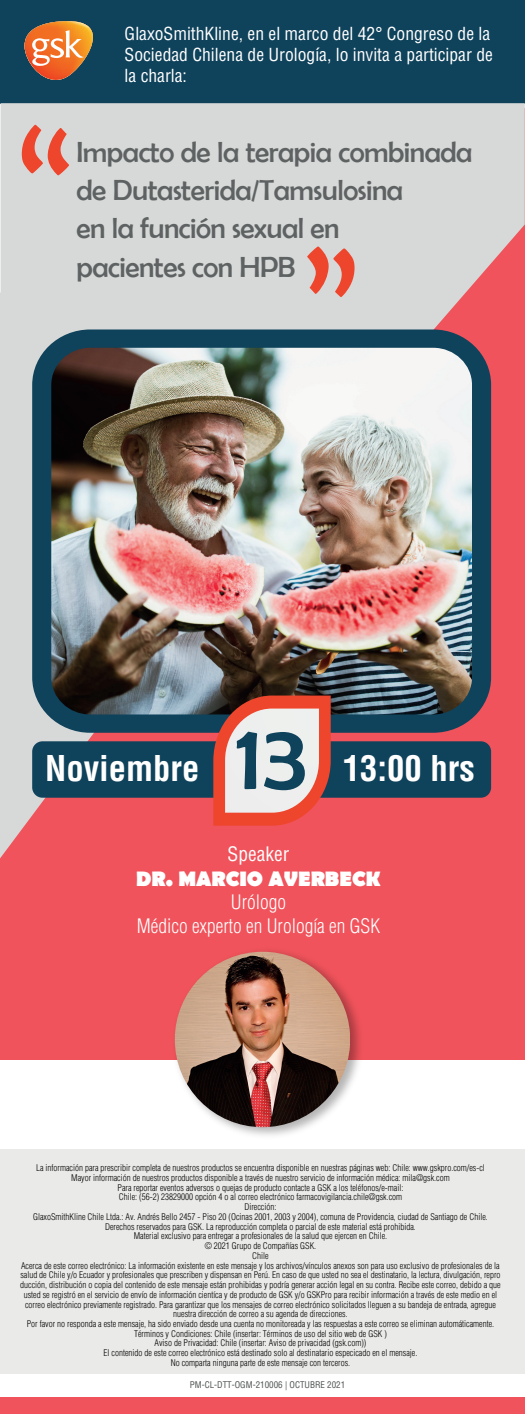
<style>
.page{position:relative;width:525px;height:1414px;background:#fff}
.page>*{position:absolute;margin:0;border:0;box-sizing:border-box;transform-origin:0 0}
.t1{font:150px "Berlin Sans FB";color:#ee452d}
.t2{font:95.25px "Berlin Sans FB";color:#0f425b}
.t3{font:700 condensed 34.72px "Helvetica LT Std";color:#fff}
.t4{font:29.25px/38.2px "Berlin Sans FB";letter-spacing:-.015em;color:#5e6262}
.t5{font:700 21px "Berlin Sans FB";color:#fff}
.t6{font:300 condensed 19.5px/23.4px "Helvetica LT Std";color:#fff;text-align:center}
.t7{font:condensed 19.5px "Helvetica LT Std";color:#fff}
.t8{font:condensed 17.55px/21.1px "Helvetica LT Std";color:#fff}
.t9{font:300 condensed 9px/9.8px "Helvetica LT Std";color:#000001;text-align:center}
.t10{font:condensed 9px "Helvetica LT Std";color:#4f5252}
</style>
<div class="page">
<div style="left:0;top:0;width:525px;height:103px;background:#0f425b"></div>
<div style="left:0;top:440px;width:525px;height:620px;background:#f0535b"></div>
<div style="left:0;top:1397px;width:525px;height:17px;background:#f0535b"></div>
<svg style="left:1px;top:103px;width:524px;height:463px;background:#d9c9c9"></svg>
<div style="left:0;top:1149px;width:525px;height:225px;background:#eaebe8"></div>
<svg style="left:0;top:292px;width:423px;height:566px;fill:#d7d9d8"></svg>
<svg style="left:307px;top:246px;width:48px;height:51px;background:#e19286"></svg>
<img style="left:32px;top:329px;width:459px;height:404px">
<div style="left:32px;top:741px;width:459px;height:57px;background:#0f425b;border-radius:10px"></div>
<svg style="left:213px;top:695px;width:118px;height:131px;background:#dfa39c"></svg>
<svg style="left:25px;top:21px;width:68px;height:59px"></svg>
<img style="left:174px;top:950px;width:186px;height:186px">
<img style="left:175px;top:952px;width:175px;height:175px;border-radius:86px">
<h3 class="t8" style="left:125px;top:23px;width:370px">GlaxoSmithKline, en el marco del 42° Congreso de la<br>Sociedad Chilena de Urología, lo invita a participar de la charla:</h3>
<h1 class="t1" style="left:17px;top:99px;width:58px">“</h1>
<h3 class="t4" style="left:76px;top:133px;width:398px">Impacto de la terapia combinada de Dutasterida/Tamsulosina<br>en la función sexual en<br>pacientes con HPB</h3>
<h3 class="t3" style="left:45px;top:746px;width:156px">Noviembre</h3>
<h2 class="t2" style="left:236px;top:704px;width:73px">13</h2>
<h3 class="t3" style="left:343px;top:746px;width:133px">13:00 hrs</h3>
<h3 class="t7" style="left:228px;top:841px;width:63px">Speaker</h3>
<h3 class="t5" style="left:136px;top:867px;width:246px">DR. MARCIO AVERBECK</h3>
<h3 class="t6" style="left:137px;top:890px;width:245px">Urólogo<br>Médico experto en Urología en GSK</h3>
<p class="t9" style="left:20px;top:1163px;width:482px">La información para prescribir completa de nuestros productos se encuentra disponible en nuestras páginas web: Chile: www.gskpro.com/es-cl<br>Mayor información de nuestros productos disponible a través de nuestro servicio de información médica: mila@gsk.com<br>Para reportar eventos adversos o quejas de producto contacte a GSK a los teléfonos/e-mail:<br>Chile: (56-2) 23829000 opción 4 o al correo electrónico farmacovigilancia.chile@gsk.com<br>Dirección:<br>GlaxoSmithKline Chile Ltda.: Av. Andrés Bello 2457 - Piso 20 (Ocinas 2001, 2003 y 2004), comuna de Providencia, ciudad de Santiago de Chile.<br>Derechos reservados para GSK. La reproducción completa o parcial de este material está prohibida.<br>Material exclusivo para entregar a profesionales de la salud que ejercen en Chile.<br>© 2021 Grupo de Compañías GSK.<br>Chile<br>Acerca de este correo electrónico: La información existente en este mensaje y los archivos/vínculos anexos son para uso exclusivo de profesionales de la salud de Chile y/o Ecuador y profesionales que prescriben y dispensan en Perú. En caso de que usted no sea el destinatario, la lectura, divulgación, repro ducción, distribución o copia del contenido de este mensaje están prohibidas y podría generar acción legal en su contra. Recibe este correo, debido a que usted se registró en el servicio de envío de información cientíca y de producto de GSK y/o GSKPro para recibir información a través de este medio en el correo electrónico previamente registrado. Para garantizar que los mensajes de correo electrónico solicitados lleguen a su bandeja de entrada, agregue nuestra dirección de correo a su agenda de direcciones.<br>Por favor no responda a este mensaje, ha sido enviado desde una cuenta no monitoreada y las respuestas a este correo se eliminan automáticamente.<br>Términos y Condiciones: Chile (insertar: Términos de uso del sitio web de GSK )<br>Aviso de Privacidad: Chile (insertar: Aviso de privacidad (gsk.com))<br>El contenido de este correo electrónico está destinado solo al destinatario especicado en el mensaje.<br>No comparta ninguna parte de este mensaje con terceros.</p>
<p class="t10" style="left:190px;top:1379px;width:157px">PM-CL-DTT-OGM-210006 | OCTUBRE 2021</p>
</div>
